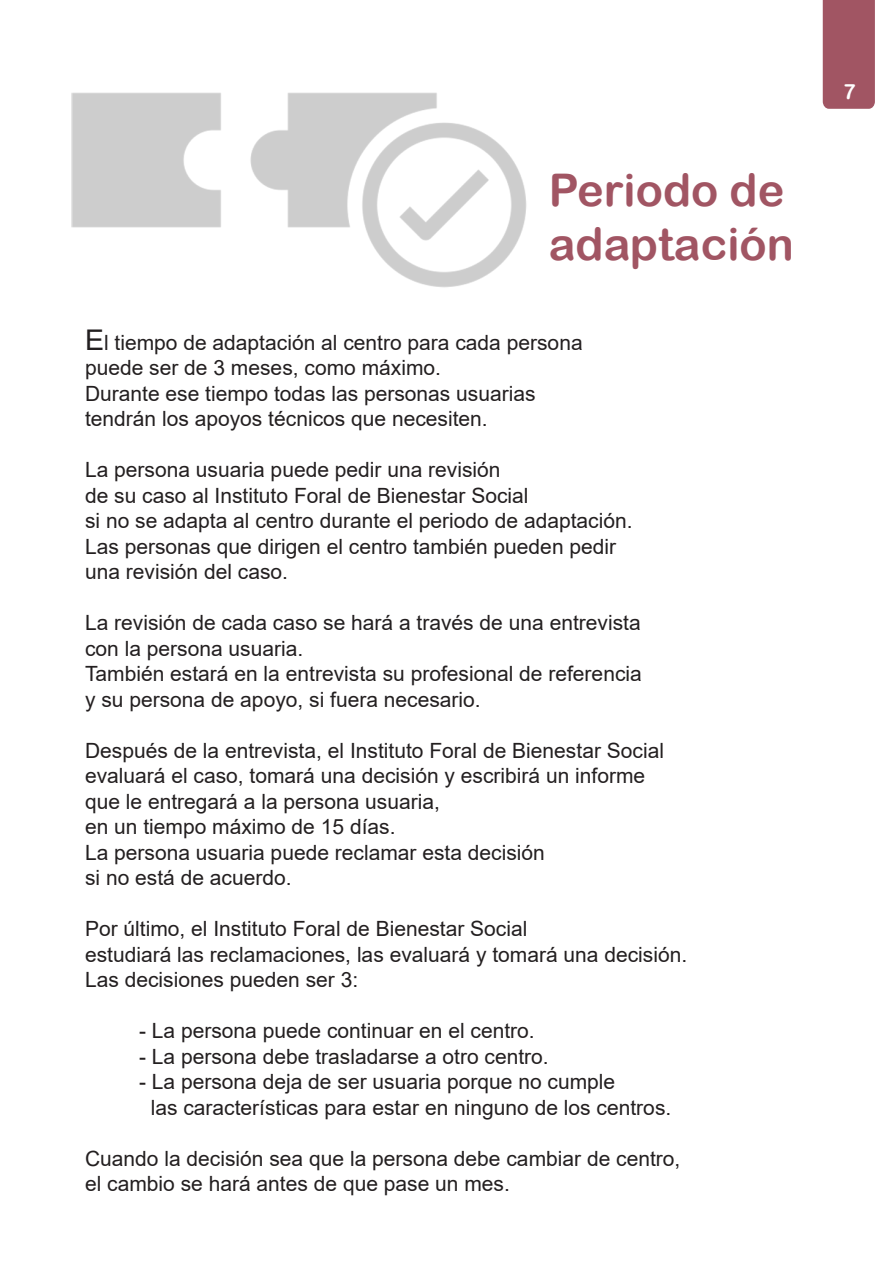
<style>
.page{position:relative;width:893px;height:1263px;background:#fff}
.page>*{position:absolute;margin:0;border:0;box-sizing:border-box;transform-origin:0 0}
.t1{font:45px "Arial Rounded MT Bold";color:#a15563}
.t2{font:21px "Arial";color:#231f20}
.t3{font:21px "Arial Rounded MT Bold";color:#fff}
.s1{font-size:28.5px}
</style>
<div class="page">
<div style="left:823px;top:0;width:52px;height:109px;background:#a15563"></div>
<img style="left:71px;top:92px;width:456px;height:196px">
<p class="t1" style="left:549px;top:163px;width:237px">Periodo de</p>
<p class="t1" style="left:549px;top:217px;width:247px">adaptación</p>
<p class="t2" style="left:85px;top:328px;width:499px"><span class="s1">E</span>l tiempo de adaptación al centro para cada persona</p>
<p class="t2" style="left:85px;top:353px;width:357px">puede ser de 3 meses, como máximo.</p>
<p class="t2" style="left:85px;top:379px;width:452px">Durante ese tiempo todas las personas usuarias</p>
<p class="t2" style="left:85px;top:404px;width:404px">tendrán los apoyos técnicos que necesiten.</p>
<p class="t2" style="left:85px;top:455px;width:417px">La persona usuaria puede pedir una revisión</p>
<p class="t2" style="left:85px;top:481px;width:445px">de su caso al Instituto Foral de Bienestar Social</p>
<p class="t2" style="left:85px;top:506px;width:549px">si no se adapta al centro durante el periodo de adaptación.</p>
<p class="t2" style="left:85px;top:532px;width:533px">Las personas que dirigen el centro también pueden pedir</p>
<p class="t2" style="left:85px;top:557px;width:205px">una revisión del caso.</p>
<p class="t2" style="left:85px;top:608px;width:557px">La revisión de cada caso se hará a través de una entrevista</p>
<p class="t2" style="left:85px;top:634px;width:220px">con la persona usuaria.</p>
<p class="t2" style="left:85px;top:659px;width:558px">También estará en la entrevista su profesional de referencia</p>
<p class="t2" style="left:85px;top:685px;width:397px">y su persona de apoyo, si fuera necesario.</p>
<p class="t2" style="left:85px;top:736px;width:580px">Después de la entrevista, el Instituto Foral de Bienestar Social</p>
<p class="t2" style="left:85px;top:761px;width:562px">evaluará el caso, tomará una decisión y escribirá un informe</p>
<p class="t2" style="left:85px;top:787px;width:356px">que le entregará a la persona usuaria,</p>
<p class="t2" style="left:85px;top:812px;width:312px">en un tiempo máximo de 15 días.</p>
<p class="t2" style="left:85px;top:838px;width:461px">La persona usuaria puede reclamar esta decisión</p>
<p class="t2" style="left:85px;top:863px;width:208px">si no está de acuerdo.</p>
<p class="t2" style="left:85px;top:914px;width:444px">Por último, el Instituto Foral de Bienestar Social</p>
<p class="t2" style="left:85px;top:940px;width:604px">estudiará las reclamaciones, las evaluará y tomará una decisión.</p>
<p class="t2" style="left:85px;top:965px;width:275px">Las decisiones pueden ser 3:</p>
<p class="t2" style="left:139px;top:1016px;width:397px">- La persona puede continuar en el centro.</p>
<p class="t2" style="left:139px;top:1042px;width:411px">- La persona debe trasladarse a otro centro.</p>
<p class="t2" style="left:139px;top:1067px;width:478px">- La persona deja de ser usuaria porque no cumple</p>
<p class="t2" style="left:151px;top:1093px;width:522px">las características para estar en ninguno de los centros.</p>
<p class="t2" style="left:85px;top:1144px;width:597px">Cuando la decisión sea que la persona debe cambiar de centro,</p>
<p class="t2" style="left:85px;top:1169px;width:426px">el cambio se hará antes de que pase un mes.</p>
<p class="t3" style="left:843px;top:79px;width:14px">7</p>
</div>
